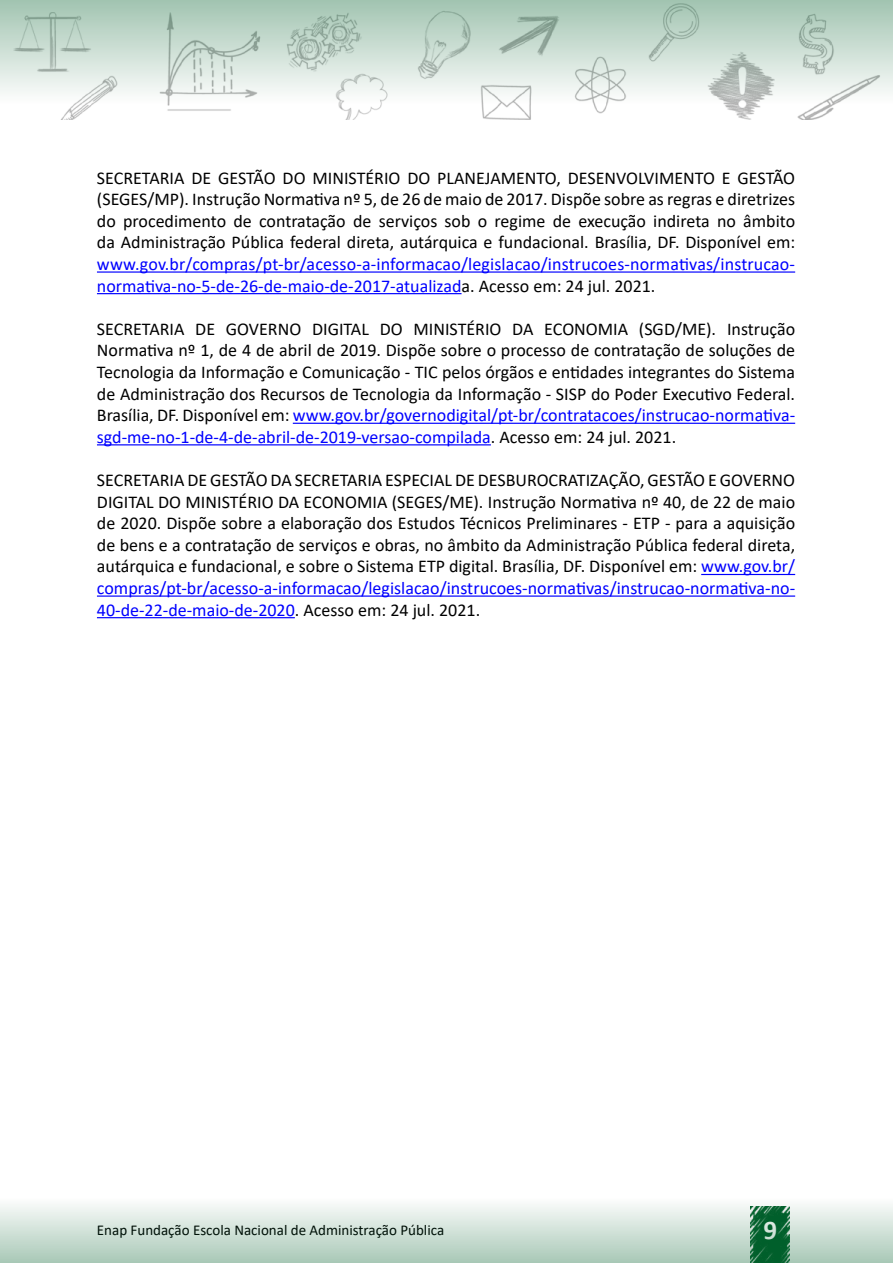
<style>
.page{position:relative;width:893px;height:1263px;background:#fff}
.page>*{position:absolute;margin:0;border:0;box-sizing:border-box;transform-origin:0 0}
.t1{font:700 27px "Calibri";color:#fff}
.t2{font:18px/21.6px "Calibri";color:#000;text-align:justify}
.t3{font:18px/21.6px "Calibri";color:#00f}
.t4{font:15px "Calibri";color:#000}
.s1{color:#000}
.s2{color:#00f}
</style>
<div class="page">
<svg style="left:0;top:0;width:893px;height:120px"></svg>
<svg style="left:0;top:1205px;width:893px;height:58px"></svg>
<hr style="left:97px;top:271px;width:698px;height:2px;background:#00f">
<hr style="left:97px;top:293px;width:365px;height:1px;background:#00f">
<hr style="left:293px;top:423px;width:502px;height:1px;background:#00f">
<hr style="left:97px;top:444px;width:394px;height:1px;background:#00f">
<hr style="left:701px;top:574px;width:94px;height:1px;background:#00f">
<hr style="left:97px;top:595px;width:698px;height:2px;background:#00f">
<hr style="left:97px;top:617px;width:198px;height:1px;background:#00f">
<p class="t2" style="left:97px;top:166px;width:700px">SECRETARIA DE GESTÃO DO MINISTÉRIO DO PLANEJAMENTO, DESENVOLVIMENTO E GESTÃO (SEGES/MP). Instrução Normativa nº 5, de 26 de maio de 2017. Dispõe sobre as regras e diretrizes do procedimento de contratação de serviços sob o regime de execução indireta no âmbito da Administração Pública federal direta, autárquica e fundacional. Brasília, DF. Disponível em:</p>
<p class="t3" style="left:97px;top:253px;width:700px">www.gov.br/compras/pt-br/acesso-a-informacao/legislacao/instrucoes-normativas/instrucao&shy;normativa-no-5-de-26-de-maio-de-2017-atualizad<span class="s1">a. Acesso em: 24 jul. 2021.</span></p>
<p class="t2" style="left:97px;top:318px;width:700px">SECRETARIA DE GOVERNO DIGITAL DO MINISTÉRIO DA ECONOMIA (SGD/ME). Instrução Normativa nº 1, de 4 de abril de 2019. Dispõe sobre o processo de contratação de soluções de Tecnologia da Informação e Comunicação - TIC pelos órgãos e entidades integrantes do Sistema de Administração dos Recursos de Tecnologia da Informação - SISP do Poder Executivo Federal.<br>Brasília, DF. Disponível em: <span class="s2">www.gov.br/governodigital/pt-br/contratacoes/instrucao-normativa&shy;sgd-me-no-1-de-4-de-abril-de-2019-versao-compilada</span>. Acesso em: 24 jul. 2021.</p>
<p class="t2" style="left:97px;top:469px;width:700px">SECRETARIA DE GESTÃO DA SECRETARIA ESPECIAL DE DESBUROCRATIZAÇÃO, GESTÃO E GOVERNO DIGITAL DO MINISTÉRIO DA ECONOMIA (SEGES/ME). Instrução Normativa nº 40, de 22 de maio de 2020. Dispõe sobre a elaboração dos Estudos Técnicos Preliminares - ETP - para a aquisição de bens e a contratação de serviços e obras, no âmbito da Administração Pública federal direta, autárquica e fundacional, e sobre o Sistema ETP digital. Brasília, DF. Disponível em: <span class="s2">www.gov.br/ compras/pt-br/acesso-a-informacao/legislacao/instrucoes-normativas/instrucao-normativa-no-40-de-22-de-maio-de-2020</span>. Acesso em: 24 jul. 2021.</p>
<p class="t4" style="left:97px;top:1220px;width:349px">Enap Fundação Escola Nacional de Administração Pública</p>
<h1 class="t1" style="left:763px;top:1210px;width:15px">9</h1>
</div>
